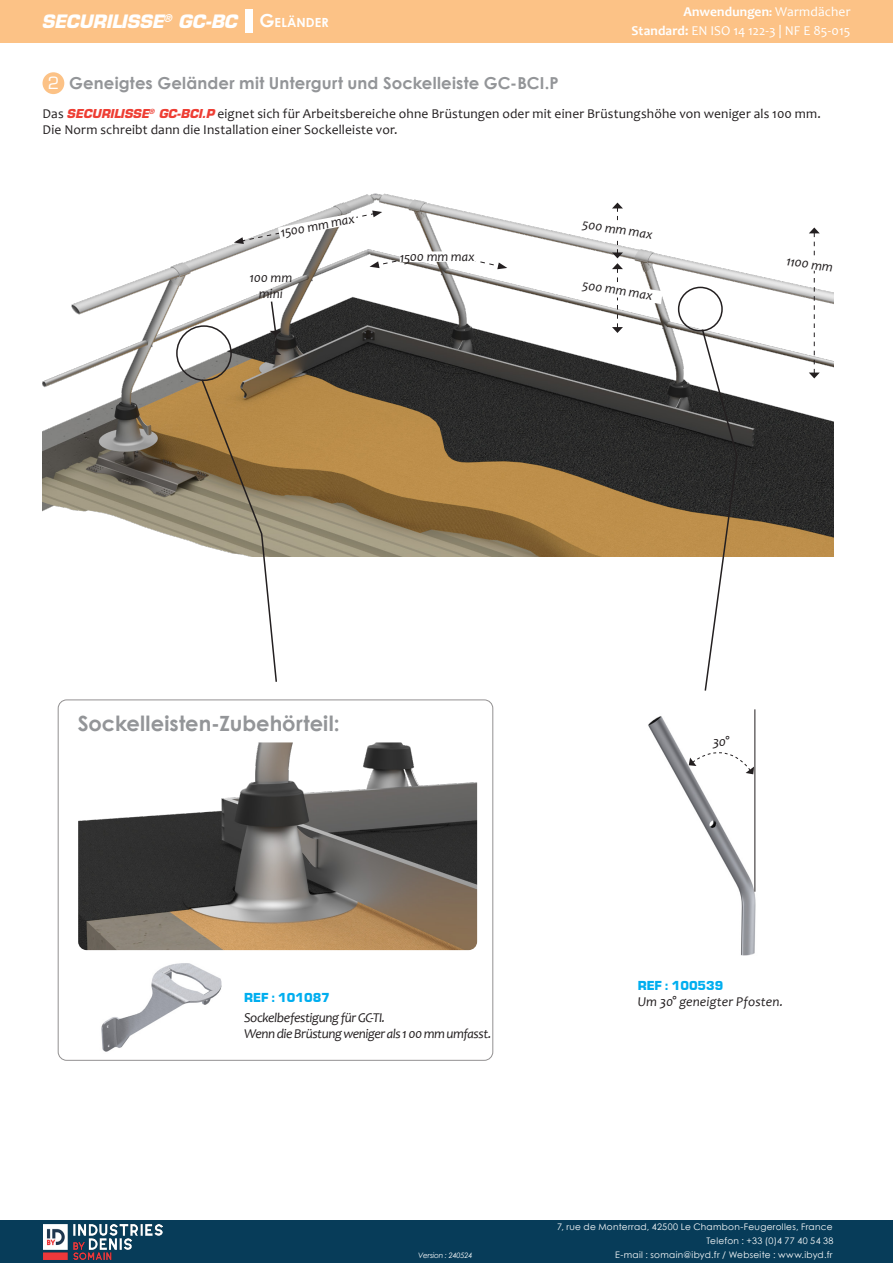
<style>
.page{position:relative;width:893px;height:1263px;background:#fff}
.page>*{position:absolute;margin:0;border:0;box-sizing:border-box;transform-origin:0 0}
.t1{font:700 21px "Century Gothic";color:#939598}
.t2{font:italic 700 18px "Eurostile LT Std";letter-spacing:-.01em;color:#fff}
.t3{font:700 16.5px "Century Gothic";letter-spacing:.01em;color:#939598}
.t4{font:16.5px "Eurostile";color:#fff}
.t5{font:13.5px "Candara";letter-spacing:.01em;color:#231f20}
.t6{font:italic 13.5px "Candara";letter-spacing:-.03em;color:#231f20}
.t7{font:13.5px/18.9px "Candara";color:#fff;text-align:right}
.t8{font:italic 13.5px "Candara";letter-spacing:.01em;color:#231f20}
.t9{font:900 13.5px "Eurostile Becker";color:#00aeef}
.t10{font:italic 13.5px/16.2px "Candara";color:#231f20;text-align:center}
.t11{font:9px/13.8px "Century Gothic";letter-spacing:.03em;color:#fff;text-align:right}
.t12{font:italic 7.5px "Century Gothic";letter-spacing:-.025em;color:#fff}
.s1{font-family:"Century Gothic";font-style:normal}
.s2{font-family:"Century Gothic";font-style:normal;font-size:12.6px}
.s3{font-weight:700}
.s4{font-weight:700;font-size:12px}
.s5{font-family:"Eurostile LT Std";font-weight:700;font-style:italic;font-size:12px;color:#ee3e34}
</style>
<div class="page">
<div style="left:0;top:0;width:893px;height:43px;background:#fcc286"></div>
<div style="left:245px;top:9px;width:7px;height:24px;background:#fff"></div>
<div style="left:0;top:1220px;width:893px;height:43px;background:#073c59"></div>
<img style="left:43px;top:1225px;width:120px;height:34px">
<img style="left:42px;top:193px;width:791px;height:363px">
<div style="left:43px;top:72px;width:21px;height:22px;background:#fcc286;border-radius:50%"></div>
<svg style="left:270px;top:300px;width:11px;height:55px"></svg>
<div style="left:176px;top:325px;width:56px;height:56px;border:2px solid #231f20;border-radius:50%"></div>
<svg style="left:200px;top:378px;width:78px;height:304px"></svg>
<svg style="left:572px;top:203px;width:91px;height:130px"></svg>
<svg style="left:779px;top:227px;width:55px;height:151px"></svg>
<svg style="left:234px;top:211px;width:148px;height:33px"></svg>
<svg style="left:370px;top:251px;width:137px;height:18px"></svg>
<img style="left:648px;top:709px;width:108px;height:247px">
<svg style="left:689px;top:747px;width:65px;height:27px"></svg>
<hr style="left:755px;top:709px;width:1px;height:183px;background:#231f20">
<div style="left:678px;top:287px;width:45px;height:45px;border:2px solid #231f20;border-radius:50%"></div>
<svg style="left:701px;top:328px;width:37px;height:363px"></svg>
<img style="left:78px;top:742px;width:399px;height:208px">
<img style="left:101px;top:963px;width:121px;height:89px">
<h2 class="t2" style="left:41px;top:10px;width:289px">SECURILISSE<sup>®</sup> GC-BC <span class="s1">G</span><span class="s2">ELÄNDER</span></h2>
<p class="t7" style="left:632px;top:2px;width:220px"><span class="s3">Anwendungen</span><span class="s4">:</span> Warmdächer<br><span class="s3">Standard:</span> EN ISO 14 122-3 | NF E 85-015</p>
<p class="t4" style="left:48px;top:73px;width:13px">2</p>
<p class="t3" style="left:69px;top:71px;width:491px">Geneigtes Geländer mit Untergurt und Sockelleiste GC-BCI.P</p>
<p class="t5" style="left:43px;top:105px;width:780px">Das <span class="s5">SECURILISSE</span><sup>®</sup> <span class="s5">GC-BCI.P</span> eignet sich für Arbeitsbereiche ohne Brüstungen oder mit einer Brüstungshöhe von weniger als 100 mm.</p>
<p class="t5" style="left:43px;top:121px;width:357px">Die Norm schreibt dann die Installation einer Sockelleiste vor.</p>
<p class="t6" style="left:279px;top:224px;width:77px;rotate:-11deg">1500 mm max</p>
<p class="t10" style="left:249px;top:269px;width:44px">100 mm mini</p>
<p class="t6" style="left:400px;top:248px;width:77px">1500 mm max</p>
<p class="t6" style="left:584px;top:215px;width:72px;rotate:9deg">500 mm max</p>
<p class="t6" style="left:584px;top:276px;width:72px;rotate:9deg">500 mm max</p>
<p class="t6" style="left:788px;top:252px;width:49px;rotate:9deg">1100 mm</p>
<p class="t1" style="left:78px;top:708px;width:263px">Sockelleisten-Zubehörteil:</p>
<p class="t6" style="left:713px;top:733px;width:18px">30°</p>
<p class="t9" style="left:244px;top:990px;width:87px">REF : 101087</p>
<p class="t6" style="left:244px;top:1009px;width:143px">Sockelbefestigung für GC-TI.</p>
<p class="t6" style="left:244px;top:1025px;width:249px">Wenn die Brüstung weniger als 1 00 mm umfasst.</p>
<p class="t9" style="left:638px;top:978px;width:87px">REF : 100539</p>
<p class="t8" style="left:638px;top:993px;width:147px">Um 30° geneigter Pfosten.</p>
<p class="t11" style="left:557px;top:1220px;width:278px">7, rue de Monterrad, 42500 Le Chambon-Feugerolles, France<br>Telefon : +33 (0)4 77 40 54 38</p>
<p class="t12" style="left:418px;top:1250px;width:56px">Version : 240524</p>
<p class="t11" style="left:615px;top:1248px;width:219px">E-mail : somain@ibyd.fr / Webseite : www.ibyd.fr</p>
</div>
